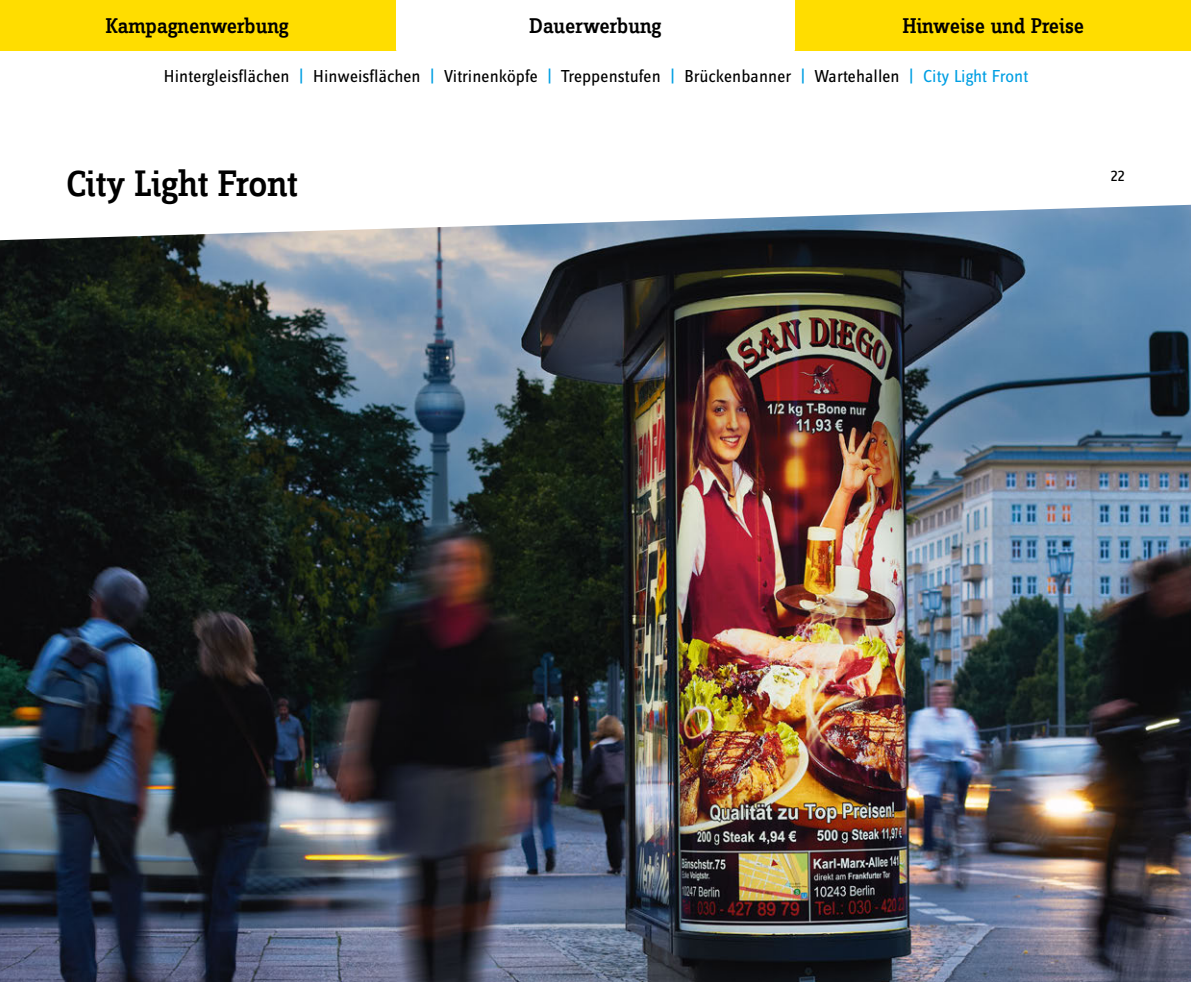
<style>
.page{position:relative;width:1191px;height:982px;background:#fff}
.page>*{position:absolute;margin:0;border:0;box-sizing:border-box;transform-origin:0 0}
.t1{font:500 38px "Zine Slab Dis";letter-spacing:-.01em;color:#000}
.t2{font:500 22px "Zine Slab Dis";letter-spacing:-.005em;color:#000}
.t3{font:18px "Zine Sans Dis OT";letter-spacing:.005em;color:#000}
.t4{font:16px "Zine Sans Dis OT";color:#000}
.s1{color:#009fe3}
</style>
<div class="page">
<div style="left:794px;top:0;width:397px;height:51px;background:#fd0"></div>
<div style="left:0;top:0;width:397px;height:51px;background:#fd0"></div>
<hr style="left:396px;top:0;width:2px;height:51px;background:#fff">
<hr style="left:793px;top:0;width:2px;height:51px;background:#fff">
<img style="left:0;top:205px;width:1191px;height:777px">
<p class="t2" style="left:106px;top:15px;width:185px">Kampagnenwerbung</p>
<p class="t2" style="left:529px;top:15px;width:133px">Dauerwerbung</p>
<p class="t2" style="left:902px;top:15px;width:183px">Hinweise und Preise</p>
<p class="t3" style="left:164px;top:68px;width:866px">Hintergleisflächen <span class="s1">|</span> Hinweisflächen <span class="s1">|</span> Vitrinenköpfe <span class="s1">|</span> Treppenstufen <span class="s1">|</span> Brückenbanner <span class="s1">|</span> Wartehallen <span class="s1">| City Light Front</span></p>
<h1 class="t1" style="left:66px;top:164px;width:233px">City Light Front</h1>
<p class="t4" style="left:1110px;top:168px;width:16px">22</p>
</div>
